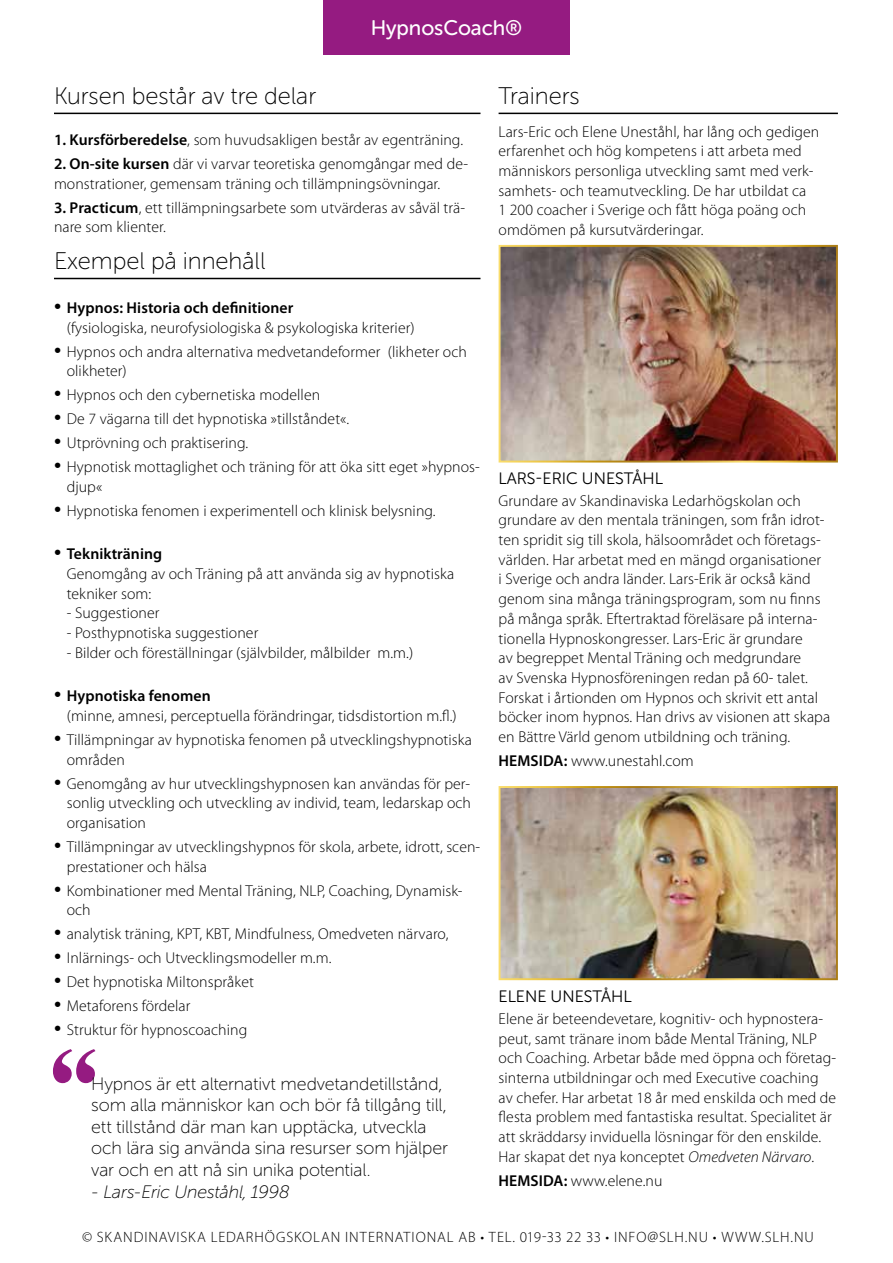
<style>
.page{position:relative;width:893px;height:1263px;background:#fff}
.page>*{position:absolute;margin:0;border:0;box-sizing:border-box;transform-origin:0 0}
.t1{font:24px "Museo Sans Rounded 100";color:#000}
.t2{font:21px "Museo Sans Rounded 500";letter-spacing:-.005em;color:#fff}
.t3{font:18px/21.6px "Museo Sans Rounded 100";letter-spacing:-.005em;color:#000}
.t4{font:italic 18px "Museo Sans Rounded 100";letter-spacing:-.005em;color:#000}
.t5{font:16.5px "Museo Sans Rounded 300";color:#000}
.t6{font:300 15.75px/19.6px "Myriad Pro";letter-spacing:.005em;color:#000}
.t7{font:300 15px "Myriad Pro";letter-spacing:.06em;color:#000}
.s1{font-weight:600}
.s2{font-weight:400;font-size:25.5px}
.s3{font-style:italic}
</style>
<div class="page">
<hr style="left:499px;top:113px;width:339px;height:1px;background:#000">
<img style="left:502px;top:789px;width:333px;height:188px">
<img style="left:502px;top:248px;width:333px;height:211px">
<div style="left:323px;top:0;width:247px;height:54px;background:#951b81"></div>
<hr style="left:54px;top:278px;width:426px;height:1px;background:#000">
<svg style="left:53px;top:1049px;width:42px;height:34px"></svg>
<hr style="left:54px;top:113px;width:426px;height:1px;background:#000">
<h2 class="t2" style="left:371px;top:16px;width:153px">HypnosCoach®</h2>
<h1 class="t1" style="left:54px;top:83px;width:264px">Kursen består av tre delar</h1>
<p class="t6" style="left:54px;top:130px;width:411px"><span class="s1">1. Kursförberedelse</span>, som huvudsakligen består av egenträning.</p>
<p class="t6" style="left:54px;top:154px;width:416px"><span class="s1">2. On-site kursen</span> där vi varvar teoretiska genomgångar med de&shy;monstrationer, gemensam träning och tillämpningsövningar.</p>
<p class="t6" style="left:54px;top:198px;width:413px"><span class="s1">3. Practicum</span>, ett tillämpningsarbete som utvärderas av såväl trä&shy;nare som klienter.</p>
<h1 class="t1" style="left:54px;top:248px;width:213px">Exempel på innehåll</h1>
<p class="t6" style="left:67px;top:298px;width:349px;text-indent:-13px"><span class="s2">•</span> <span class="s1">Hypnos: Historia och definitioner<br></span>(fysiologiska, neurofysiologiska &amp; psykologiska kriterier)</p>
<p class="t6" style="left:67px;top:342px;width:402px;text-indent:-13px"><span class="s2">•</span> Hypnos och andra alternativa medvetandeformer (likheter och olikheter)</p>
<p class="t6" style="left:54px;top:385px;width:268px"><span class="s2">•</span> Hypnos och den cybernetiska modellen</p>
<p class="t6" style="left:54px;top:409px;width:297px"><span class="s2">•</span> De 7 vägarna till det hypnotiska »tillståndet«.</p>
<p class="t6" style="left:54px;top:433px;width:196px"><span class="s2">•</span> Utprövning och praktisering.</p>
<p class="t6" style="left:67px;top:457px;width:414px;text-indent:-13px"><span class="s2">•</span> Hypnotisk mottaglighet och träning för att öka sitt eget »hypnos&shy;djup«</p>
<p class="t6" style="left:54px;top:501px;width:383px"><span class="s2">•</span> Hypnotiska fenomen i experimentell och klinisk belysning.</p>
<p class="t6" style="left:67px;top:544px;width:389px;text-indent:-13px"><span class="s2">•</span> <span class="s1">Teknikträning<br></span>Genomgång av och Träning på att använda sig av hypnotiska tekniker som:</p>
<p class="t6" style="left:67px;top:603px;width:94px">- Suggestioner</p>
<p class="t6" style="left:67px;top:623px;width:193px">- Posthypnotiska suggestioner</p>
<p class="t6" style="left:67px;top:643px;width:348px">- Bilder och föreställningar (självbilder, målbilder m.m.)</p>
<p class="t6" style="left:67px;top:686px;width:391px;text-indent:-13px"><span class="s2">•</span> <span class="s1">Hypnotiska fenomen<br></span>(minne, amnesi, perceptuella förändringar, tidsdistortion m.fl.)</p>
<p class="t6" style="left:67px;top:730px;width:407px;text-indent:-13px"><span class="s2">•</span> Tillämpningar av hypnotiska fenomen på utvecklingshypnotiska områden</p>
<p class="t6" style="left:67px;top:774px;width:406px;text-align:justify;text-indent:-13px"><span class="s2">•</span> Genomgång av hur utvecklingshypnosen kan användas för per&shy;sonlig utveckling och utveckling av individ, team, ledarskap och organisation</p>
<p class="t6" style="left:67px;top:837px;width:415px;text-indent:-13px"><span class="s2">•</span> Tillämpningar av utvecklingshypnos för skola, arbete, idrott, scen&shy;prestationer och hälsa</p>
<p class="t6" style="left:67px;top:881px;width:397px;text-indent:-13px"><span class="s2">•</span> Kombinationer med Mental Träning, NLP, Coaching, Dynamisk&shy;och</p>
<p class="t6" style="left:54px;top:924px;width:396px"><span class="s2">•</span> analytisk träning, KPT, KBT, Mindfulness, Omedveten närvaro,</p>
<p class="t6" style="left:54px;top:948px;width:279px"><span class="s2">•</span> Inlärnings- och Utvecklingsmodeller m.m.</p>
<p class="t6" style="left:54px;top:972px;width:201px"><span class="s2">•</span> Det hypnotiska Miltonspråket</p>
<p class="t6" style="left:54px;top:996px;width:138px"><span class="s2">•</span> Metaforens fördelar</p>
<p class="t6" style="left:54px;top:1020px;width:195px"><span class="s2">•</span> Struktur för hypnoscoaching</p>
<p class="t3" style="left:91px;top:1073px;width:358px">Hypnos är ett alternativt medvetandetillstånd, som alla människor kan och bör få tillgång till, ett tillstånd där man kan upptäcka, utveckla och lära sig använda sina resurser som hjälper var och en att nå sin unika potential.</p>
<p class="t4" style="left:91px;top:1182px;width:200px">- Lars-Eric Uneståhl, 1998</p>
<h1 class="t1" style="left:499px;top:83px;width:83px">Trainers</h1>
<p class="t6" style="left:499px;top:122px;width:322px">Lars-Eric och Elene Uneståhl, har lång och gedigen erfarenhet och hög kompetens i att arbeta med människors personliga utveckling samt med verk&shy;samhets- och teamutveckling. De har utbildat ca<br>1 200 coacher i Sverige och fått höga poäng och omdömen på kursutvärderingar.</p>
<p class="t5" style="left:499px;top:469px;width:155px">LARS-ERIC UNESTÅHL</p>
<p class="t6" style="left:499px;top:491px;width:333px">Grundare av Skandinaviska Ledarhögskolan och grundare av den mentala träningen, som från idrot&shy;ten spridit sig till skola, hälsoområdet och företags&shy;världen. Har arbetat med en mängd organisationer<br>i Sverige och andra länder. Lars-Erik är också känd genom sina många träningsprogram, som nu finns på många språk. Eftertraktad föreläsare på interna&shy;tionella Hypnoskongresser. Lars-Eric är grundare<br>av begreppet Mental Träning och medgrundare<br>av Svenska Hypnosföreningen redan på 60- talet.<br>Forskat i årtionden om Hypnos och skrivit ett antal böcker inom hypnos. Han drivs av visionen att skapa en Bättre Värld genom utbildning och träning.</p>
<p class="t6" style="left:499px;top:751px;width:197px"><span class="s1">HEMSIDA:</span> www.unestahl.com</p>
<p class="t5" style="left:499px;top:987px;width:123px">ELENE UNESTÅHL</p>
<p class="t6" style="left:499px;top:1009px;width:339px">Elene är beteendevetare, kognitiv- och hypnostera&shy;peut, samt tränare inom både Mental Träning, NLP och Coaching. Arbetar både med öppna och företag&shy;sinterna utbildningar och med Executive coaching av chefer. Har arbetat 18 år med enskilda och med de flesta problem med fantastiska resultat. Specialitet är att skräddarsy inviduella lösningar för den enskilde.<br>Har skapat det nya konceptet <span class="s3">Omedveten Närvaro</span>.</p>
<p class="t6" style="left:499px;top:1171px;width:165px"><span class="s1">HEMSIDA:</span> www.elene.nu</p>
<p class="t7" style="left:82px;top:1228px;width:733px">© Skandinaviska Ledarhögskolan I nternational ab • Tel. 019-33 22 33 • info@slh.nu • www.slh.nu</p>
</div>
